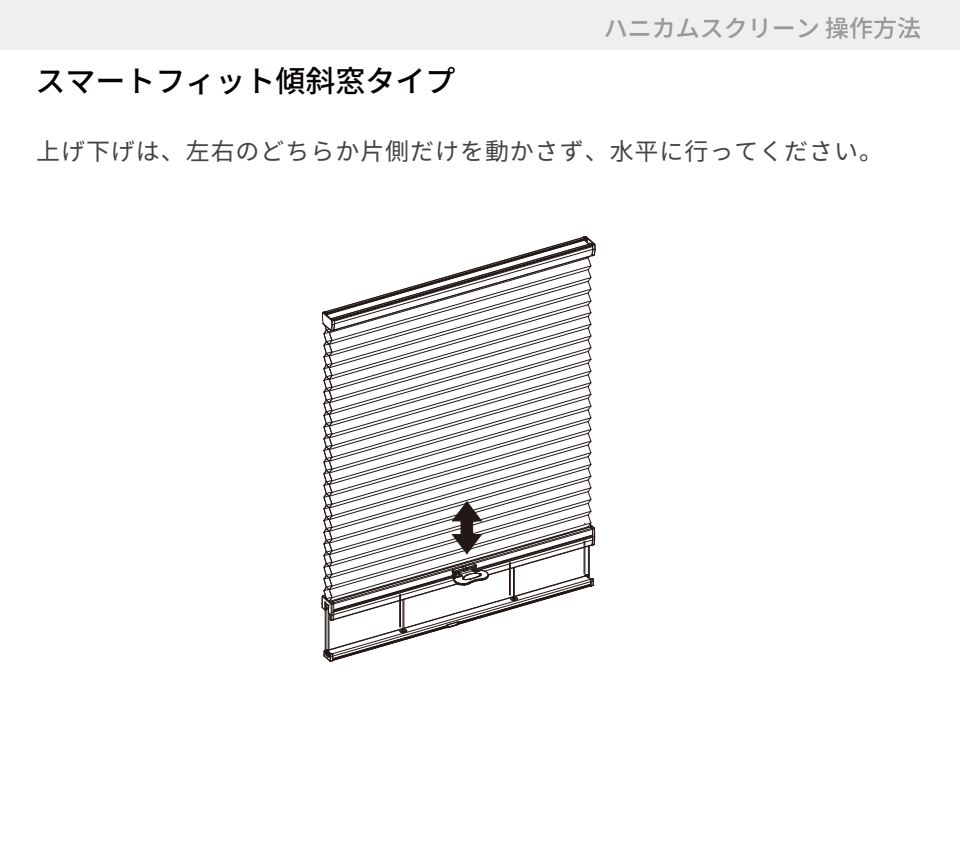
<style>
.page{position:relative;width:960px;height:850px;background:#fff}
.page>*{position:absolute;margin:0;border:0;box-sizing:border-box;transform-origin:0 0}
.t1{font:500 30px "Noto Sans CJ Kjp";color:#060001}
.t2{font:24px "Noto Sans CJ Kjp";letter-spacing:.04em;color:#444344}
.t3{font:500 24px "Noto Sans CJ Kjp";color:#999898}
</style>
<div class="page">
<div style="left:0;top:0;width:960px;height:50px;background:#efefee"></div>
<svg style="left:321px;top:236px;width:275px;height:426px"></svg>
<p class="t1" style="left:36px;top:64px;width:421px">スマートフィット傾斜窓タイプ</p>
<p class="t3" style="left:604px;top:15px;width:319px">ハニカムスクリーン 操作方法</p>
<p class="t2" style="left:36px;top:137px;width:848px">上げ下げは、左右のどちらか片側だけを動かさず、水平に行ってください。</p>
</div>
